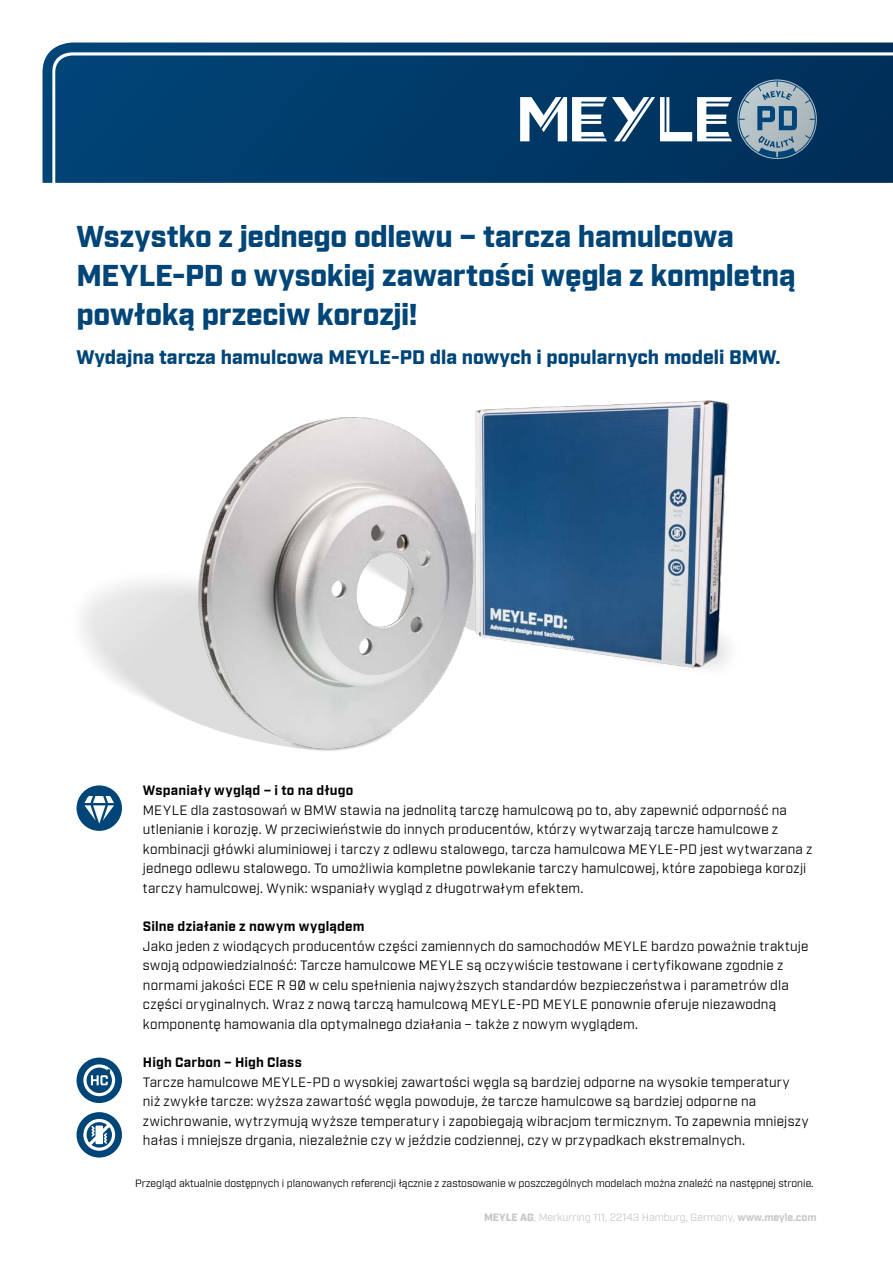
<style>
.page{position:relative;width:893px;height:1263px;background:#fff}
.page>*{position:absolute;margin:0;border:0;box-sizing:border-box;transform-origin:0 0}
.t1{font:900 30px/39px "Industry Meyle";letter-spacing:-.01em;color:#004578}
.t2{font:900 19.5px "Industry Meyle";color:#004578}
.t3{font:13.5px/19.5px "Industry Meyle";letter-spacing:.02em;color:#000}
.t4{font:700 13.5px "Industry Meyle";letter-spacing:.015em;color:#000}
.t5{font:10.5px "Industry Meyle";color:#000}
.t6{font:10.5px "Industry Meyle";color:#c6c7c8}
.s1{font-weight:900}
.s2{font-weight:700}
</style>
<div class="page">
<svg style="left:43px;top:43px;width:850px;height:140px;background:#09416e"></svg>
<svg style="left:738px;top:81px;width:78px;height:77px;background:#6d8ca0"></svg>
<svg style="left:520px;top:97px;width:212px;height:44px"></svg>
<img style="left:81px;top:400px;width:649px;height:351px">
<svg style="left:77px;top:785px;width:45px;height:46px"></svg>
<svg style="left:77px;top:1057px;width:45px;height:46px"></svg>
<svg style="left:77px;top:1112px;width:45px;height:45px"></svg>
<h1 class="t1" style="left:77px;top:219px;width:721px">Wszystko z jednego odlewu – tarcza hamulcowa<br>MEYLE-PD o wysokiej zawartości węgla z kompletną powłoką przeciw korozji!</h1>
<h2 class="t2" style="left:77px;top:346px;width:705px">Wydajna tarcza hamulcowa MEYLE-PD dla nowych i popularnych modeli BMW.</h2>
<p class="t4" style="left:143px;top:782px;width:212px">Wspaniały wygląd – i to na długo</p>
<p class="t3" style="left:143px;top:801px;width:671px">MEYLE dla zastosowań w BMW stawia na jednolitą tarczę hamulcową po to, aby zapewnić odporność na utlenianie i korozję. W przeciwieństwie do innych producentów, którzy wytwarzają tarcze hamulcowe z kombinacji główki aluminiowej i tarczy z odlewu stalowego, tarcza hamulcowa MEYLE-PD jest wytwarzana z jednego odlewu stalowego. To umożliwia kompletne powlekanie tarczy hamulcowej, które zapobiega korozji tarczy hamulcowej. Wynik: wspaniały wygląd z długotrwałym efektem.</p>
<p class="t4" style="left:143px;top:919px;width:223px">Silne działanie z nowym wyglądem</p>
<p class="t3" style="left:143px;top:937px;width:667px">Jako jeden z wiodących producentów części zamiennych do samochodów MEYLE bardzo poważnie traktuje swoją odpowiedzialność: Tarcze hamulcowe MEYLE są oczywiście testowane i certyfikowane zgodnie z normami jakości ECE R 90 w celu spełnienia najwyższych standardów bezpieczeństwa i parametrów dla części oryginalnych. Wraz z nową tarczą hamulcową MEYLE-PD MEYLE ponownie oferuje niezawodną komponentę hamowania dla optymalnego działania – także z nowym wyglądem.</p>
<p class="t4" style="left:143px;top:1055px;width:160px">High Carbon – High Class</p>
<p class="t3" style="left:143px;top:1073px;width:667px">Tarcze hamulcowe MEYLE-PD o wysokiej zawartości węgla są bardziej odporne na wysokie temperatury niż zwykłe tarcze: wyższa zawartość węgla powoduje, że tarcze hamulcowe są bardziej odporne na zwichrowanie, wytrzymują wyższe temperatury i zapobiegają wibracjom termicznym. To zapewnia mniejszy hałas i mniejsze drgania, niezależnie czy w jeździe codziennej, czy w przypadkach ekstremalnych.</p>
<p class="t5" style="left:135px;top:1177px;width:680px">Przegląd aktualnie dostępnych i planowanych referencji łącznie z zastosowanie w poszczególnych modelach można znaleźć na następnej stronie.</p>
<p class="t6" style="left:484px;top:1211px;width:334px"><span class="s1">MEYLE AG</span>, Merkurring 111, 22143 Hamburg, Germany, <span class="s2">www.meyle.com</span></p>
</div>
